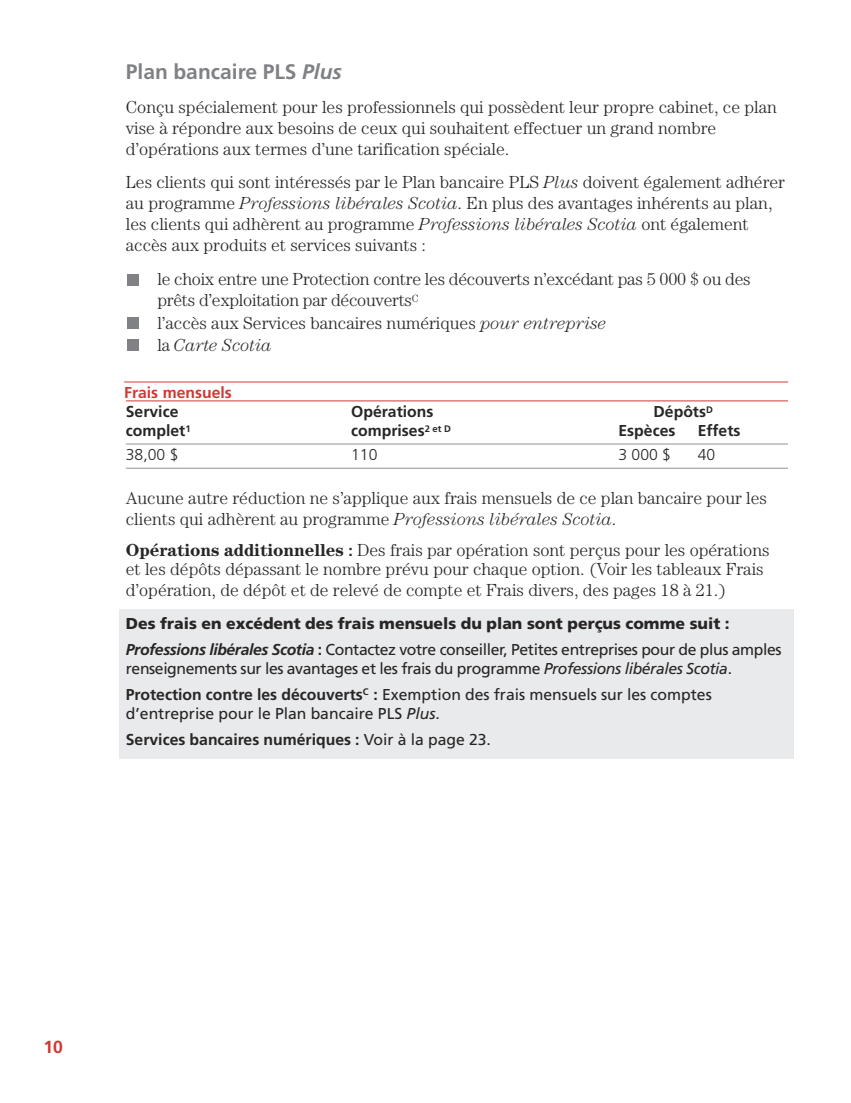
<style>
.page{position:relative;width:851px;height:1103px;background:#fff}
.page>*{position:absolute;margin:0;border:0;box-sizing:border-box;transform-origin:0 0}
.t1{font:700 21px "Frutiger";color:#7f8184}
.t2{font:300 17.5px/21px "Century";color:#272526}
.t3{font:700 17.5px "Frutiger";color:#ce3931}
.t4{font:900 15.75px/25.9px "Frutiger";color:#272526}
.t5{font:15.75px/25.9px "Frutiger";letter-spacing:-.025em;color:#272526}
.t6{font:15.75px/26.1px "Frutiger";color:#272526}
.t7{font:700 15.75px "Frutiger";color:#272526}
.t8{font:300 15.75px "Frutiger";color:#272526}
.t9{font:700 15.75px "Frutiger";color:#ce3931}
.s1{font-style:italic}
.s2{font-weight:700}
.s3{font-family:"Frutiger";font-weight:700;font-size:15.75px}
.s4{font-weight:700;font-style:italic}
.s5{font-weight:400}
</style>
<div class="page">
<div style="left:119px;top:609px;width:674px;height:150px;background:#e9eaeb"></div>
<hr style="left:124px;top:381px;width:664px;height:1px;background:#ce3931">
<hr style="left:126px;top:400px;width:662px;height:1px;background:#ce3931">
<hr style="left:126px;top:443px;width:662px;height:1px;background:#939293">
<hr style="left:126px;top:468px;width:662px;height:1px;background:#939293">
<div style="left:128px;top:274px;width:11px;height:11px;background:#7f8184"></div>
<div style="left:128px;top:317px;width:11px;height:12px;background:#7f8184"></div>
<div style="left:128px;top:339px;width:11px;height:12px;background:#7f8184"></div>
<p class="t1" style="left:126px;top:63px;width:217px">Plan bancaire PLS <span class="s1">Plus</span></p>
<p class="t2" style="left:126px;top:97px;width:652px">Conçu spécialement pour les professionnels qui possèdent leur propre cabinet, ce plan vise à répondre aux besoins de ceux qui souhaitent effectuer un grand nombre d’opérations aux termes d’une tarification spéciale.</p>
<p class="t2" style="left:126px;top:173px;width:660px">Les clients qui sont intéressés par le Plan bancaire PLS <span class="s1">Plus</span> doivent également adhérer au programme <span class="s1">Professions libérales Scotia</span>. En plus des avantages inhérents au plan, les clients qui adhèrent au programme <span class="s1">Professions libérales Scotia</span> ont également accès aux produits et services suivants :</p>
<p class="t2" style="left:157px;top:270px;width:594px;line-height:21.9px">le choix entre une Protection contre les découverts n’excédant pas 5 000 $ ou des prêts d’exploitation par découverts<sup>C<br></sup>l’accès aux Services bancaires numériques <span class="s1">pour entreprise<br></span>la <span class="s1">Carte Scotia</span></p>
<p class="t9" style="left:124px;top:386px;width:109px">Frais mensuels</p>
<p class="t7" style="left:126px;top:405px;width:54px">Service</p>
<p class="t7" style="left:351px;top:405px;width:84px">Opérations</p>
<p class="t7" style="left:653px;top:405px;width:61px">Dépôts<sup>D</sup></p>
<p class="t7" style="left:126px;top:424px;width:66px">complet<sup>1</sup></p>
<p class="t7" style="left:351px;top:424px;width:101px">comprises<sup>2</sup> <sup>et</sup> <sup>D</sup></p>
<p class="t7" style="left:618px;top:424px;width:58px">Espèces</p>
<p class="t7" style="left:697px;top:424px;width:44px">Effets</p>
<p class="t8" style="left:126px;top:448px;width:54px">38,00 $</p>
<p class="t8" style="left:351px;top:448px;width:28px">110</p>
<p class="t8" style="left:618px;top:448px;width:54px">3 000 $</p>
<p class="t8" style="left:697px;top:448px;width:19px">40</p>
<p class="t2" style="left:126px;top:488px;width:642px">Aucune autre réduction ne s’applique aux frais mensuels de ce plan bancaire pour les clients qui adhèrent au programme <span class="s1">Professions libérales Scotia</span>.</p>
<p class="t2" style="left:126px;top:542px;width:645px;line-height:19.1px"><span class="s2">Opérations additionnelles</span> <span class="s3">:</span> Des frais par opération sont perçus pour les opérations et les dépôts dépassant le nombre prévu pour chaque option. (Voir les tableaux Frais</p>
<p class="t2" style="left:126px;top:581px;width:602px">d’opération, de dépôt et de relevé de compte et Frais divers, des pages 18 à 21.)</p>
<p class="t4" style="left:126px;top:612px;width:657px">Des frais en excédent des frais mensuels du plan sont perçus comme suit :<br><span class="s4">Professions libérales Scotia</span> <span class="s2">:</span> <span class="s5">Contactez votre conseiller, Petites entreprises pour de plus amples</span></p>
<p class="t5" style="left:126px;top:656px;width:607px">renseignements sur les avantages et les frais du programme <span class="s1">Professions libérales Scotia</span>.<br><span class="s2">Protection contre les découverts</span><sup>C</sup> <span class="s2">:</span> Exemption des frais mensuels sur les comptes</p>
<p class="t6" style="left:126px;top:701px;width:366px">d’entreprise pour le Plan bancaire PLS <span class="s1">Plus</span>.<br><span class="s2">Services bancaires numériques :</span> Voir à la page 23.</p>
<p class="t3" style="left:44px;top:1040px;width:21px">10</p>
</div>
